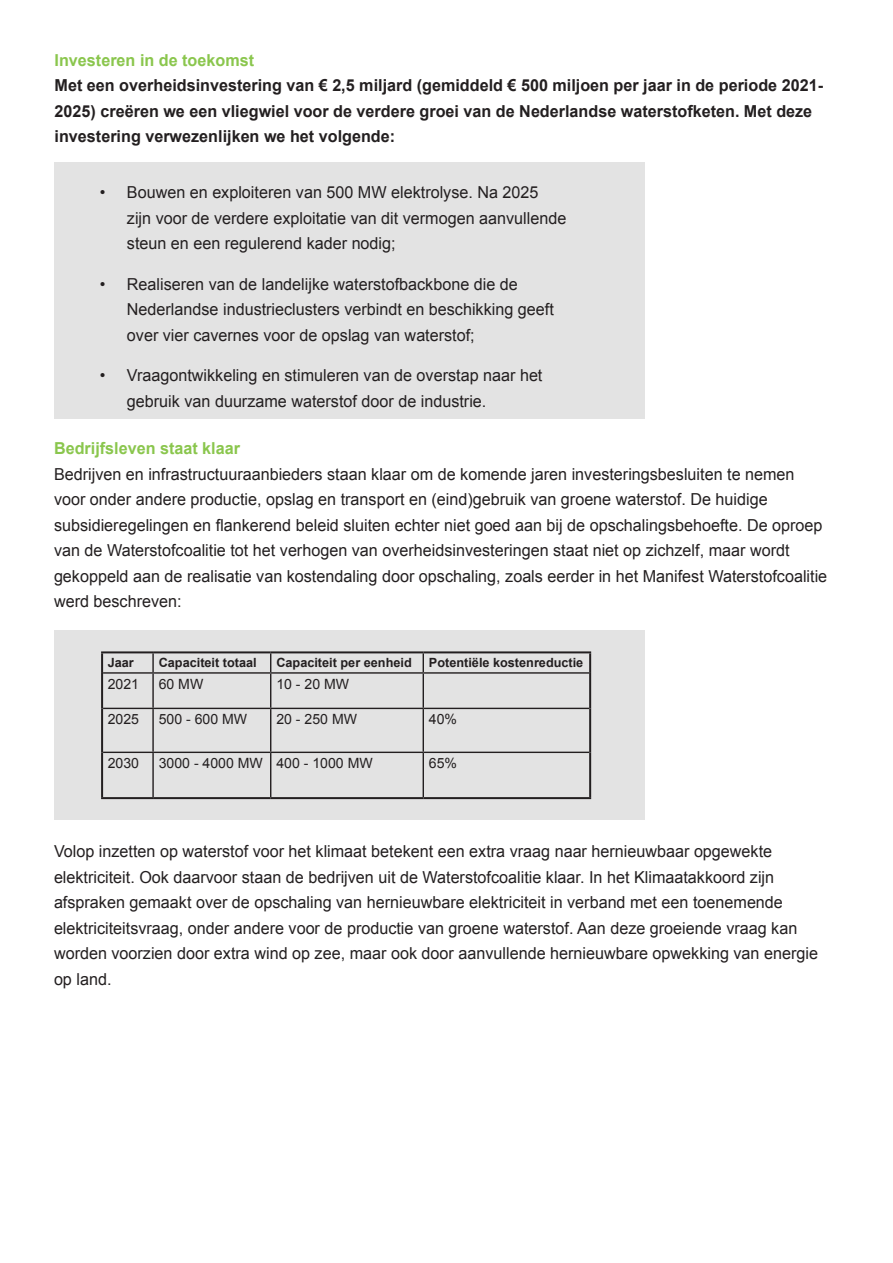
<style>
.page{position:relative;width:893px;height:1263px;background:#fff}
.page>*{position:absolute;margin:0;border:0;box-sizing:border-box;transform-origin:0 0}
.t1{font:16.5px/25.5px "Arial";color:#231f20}
.t2{font:700 16.5px/25.5px "Arial";color:#231f20}
.t3{font:14.1px "Arial";color:#231f20}
.t4{font:700 12.75px "Arial";color:#231f20}
.s1{color:#8ac64d}
.s2{font-weight:700;color:#8ac64d}
</style>
<div class="page">
<div style="left:54px;top:163px;width:590px;height:256px;background:#e3e3e3"></div>
<div style="left:54px;top:630px;width:590px;height:190px;background:#e3e3e3"></div>
<hr style="left:101px;top:651px;width:52px;height:2px;background:#231f20">
<hr style="left:101px;top:653px;width:2px;height:20px;background:#231f20">
<hr style="left:153px;top:651px;width:118px;height:2px;background:#231f20">
<hr style="left:271px;top:651px;width:152px;height:2px;background:#231f20">
<hr style="left:423px;top:651px;width:168px;height:2px;background:#231f20">
<hr style="left:589px;top:653px;width:2px;height:20px;background:#231f20">
<hr style="left:101px;top:673px;width:2px;height:35px;background:#231f20">
<hr style="left:589px;top:673px;width:2px;height:35px;background:#231f20">
<hr style="left:101px;top:708px;width:2px;height:44px;background:#231f20">
<hr style="left:589px;top:708px;width:2px;height:44px;background:#231f20">
<hr style="left:101px;top:752px;width:2px;height:45px;background:#231f20">
<hr style="left:589px;top:752px;width:2px;height:45px;background:#231f20">
<hr style="left:101px;top:797px;width:52px;height:2px;background:#231f20">
<hr style="left:153px;top:797px;width:118px;height:2px;background:#231f20">
<hr style="left:271px;top:797px;width:152px;height:2px;background:#231f20">
<hr style="left:423px;top:797px;width:168px;height:2px;background:#231f20">
<svg style="left:152px;top:653px;width:2px;height:19px"></svg>
<svg style="left:270px;top:653px;width:1px;height:19px"></svg>
<svg style="left:423px;top:653px;width:1px;height:19px"></svg>
<hr style="left:103px;top:672px;width:50px;height:2px;background:#231f20">
<hr style="left:153px;top:672px;width:118px;height:2px;background:#231f20">
<hr style="left:152px;top:674px;width:2px;height:34px;background:#231f20">
<hr style="left:271px;top:672px;width:152px;height:2px;background:#231f20">
<hr style="left:270px;top:674px;width:1px;height:34px;background:#231f20">
<hr style="left:423px;top:672px;width:166px;height:2px;background:#231f20">
<hr style="left:423px;top:674px;width:1px;height:34px;background:#231f20">
<hr style="left:103px;top:708px;width:50px;height:1px;background:#231f20">
<hr style="left:153px;top:708px;width:118px;height:1px;background:#231f20">
<hr style="left:152px;top:709px;width:2px;height:43px;background:#231f20">
<hr style="left:271px;top:708px;width:152px;height:1px;background:#231f20">
<hr style="left:270px;top:709px;width:1px;height:43px;background:#231f20">
<hr style="left:423px;top:708px;width:166px;height:1px;background:#231f20">
<hr style="left:423px;top:709px;width:1px;height:43px;background:#231f20">
<hr style="left:103px;top:752px;width:50px;height:1px;background:#231f20">
<hr style="left:153px;top:752px;width:118px;height:1px;background:#231f20">
<hr style="left:152px;top:753px;width:2px;height:44px;background:#231f20">
<hr style="left:271px;top:752px;width:152px;height:1px;background:#231f20">
<hr style="left:270px;top:753px;width:1px;height:44px;background:#231f20">
<hr style="left:423px;top:752px;width:166px;height:1px;background:#231f20">
<hr style="left:423px;top:753px;width:1px;height:44px;background:#231f20">
<p class="t2" style="left:55px;top:48px;width:770px"><span class="s1">Investeren in de toekomst<br></span>Met een overheidsinvestering van € 2,5 miljard (gemiddeld € 500 miljoen per jaar in de periode 2021- 2025) creëren we een vliegwiel voor de verdere groei van de Nederlandse waterstofketen. Met deze investering verwezenlijken we het volgende:</p>
<p class="t1" style="left:127px;top:180px;width:441px;text-indent:-27px">• Bouwen en exploiteren van 500 MW elektrolyse. Na 2025 zijn voor de verdere exploitatie van dit vermogen aanvullende steun en een regulerend kader nodig;</p>
<p class="t1" style="left:127px;top:271px;width:428px;text-indent:-27px">• Realiseren van de landelijke waterstofbackbone die de<br>Nederlandse industrieclusters verbindt en beschikking geeft over vier cavernes voor de opslag van waterstof;</p>
<p class="t1" style="left:127px;top:363px;width:417px;text-indent:-27px">• Vraagontwikkeling en stimuleren van de overstap naar het gebruik van duurzame waterstof door de industrie.</p>
<p class="t1" style="left:54px;top:436px;width:775px"><span class="s2">Bedrijfsleven staat klaar<br></span>Bedrijven en infrastructuuraanbieders staan klaar om de komende jaren investeringsbesluiten te nemen voor onder andere productie, opslag en transport en (eind)gebruik van groene waterstof. De huidige subsidieregelingen en flankerend beleid sluiten echter niet goed aan bij de opschalingsbehoefte. De oproep van de Waterstofcoalitie tot het verhogen van overheidsinvesteringen staat niet op zichzelf, maar wordt gekoppeld aan de realisatie van kostendaling door opschaling, zoals eerder in het Manifest Waterstofcoalitie werd beschreven:</p>
<p class="t4" style="left:108px;top:654px;width:28px">Jaar</p>
<p class="t4" style="left:159px;top:654px;width:100px">Capaciteit totaal</p>
<p class="t4" style="left:276px;top:654px;width:137px">Capaciteit per eenheid</p>
<p class="t4" style="left:429px;top:654px;width:156px">Potentiële kostenreductie</p>
<p class="t3" style="left:108px;top:675px;width:33px">2021</p>
<p class="t3" style="left:159px;top:675px;width:46px">60 MW</p>
<p class="t3" style="left:276px;top:675px;width:74px">10 - 20 MW</p>
<p class="t3" style="left:108px;top:710px;width:33px">2025</p>
<p class="t3" style="left:159px;top:710px;width:90px">500 - 600 MW</p>
<p class="t3" style="left:276px;top:710px;width:82px">20 - 250 MW</p>
<p class="t3" style="left:429px;top:710px;width:30px">40%</p>
<p class="t3" style="left:108px;top:754px;width:33px">2030</p>
<p class="t3" style="left:159px;top:754px;width:106px">3000 - 4000 MW</p>
<p class="t3" style="left:276px;top:754px;width:98px">400 - 1000 MW</p>
<p class="t3" style="left:429px;top:754px;width:30px">65%</p>
<p class="t1" style="left:54px;top:839px;width:765px">Volop inzetten op waterstof voor het klimaat betekent een extra vraag naar hernieuwbaar opgewekte elektriciteit. Ook daarvoor staan de bedrijven uit de Waterstofcoalitie klaar. In het Klimaatakkoord zijn afspraken gemaakt over de opschaling van hernieuwbare elektriciteit in verband met een toenemende elektriciteitsvraag, onder andere voor de productie van groene waterstof. Aan deze groeiende vraag kan worden voorzien door extra wind op zee, maar ook door aanvullende hernieuwbare opwekking van energie op land.</p>
</div>
